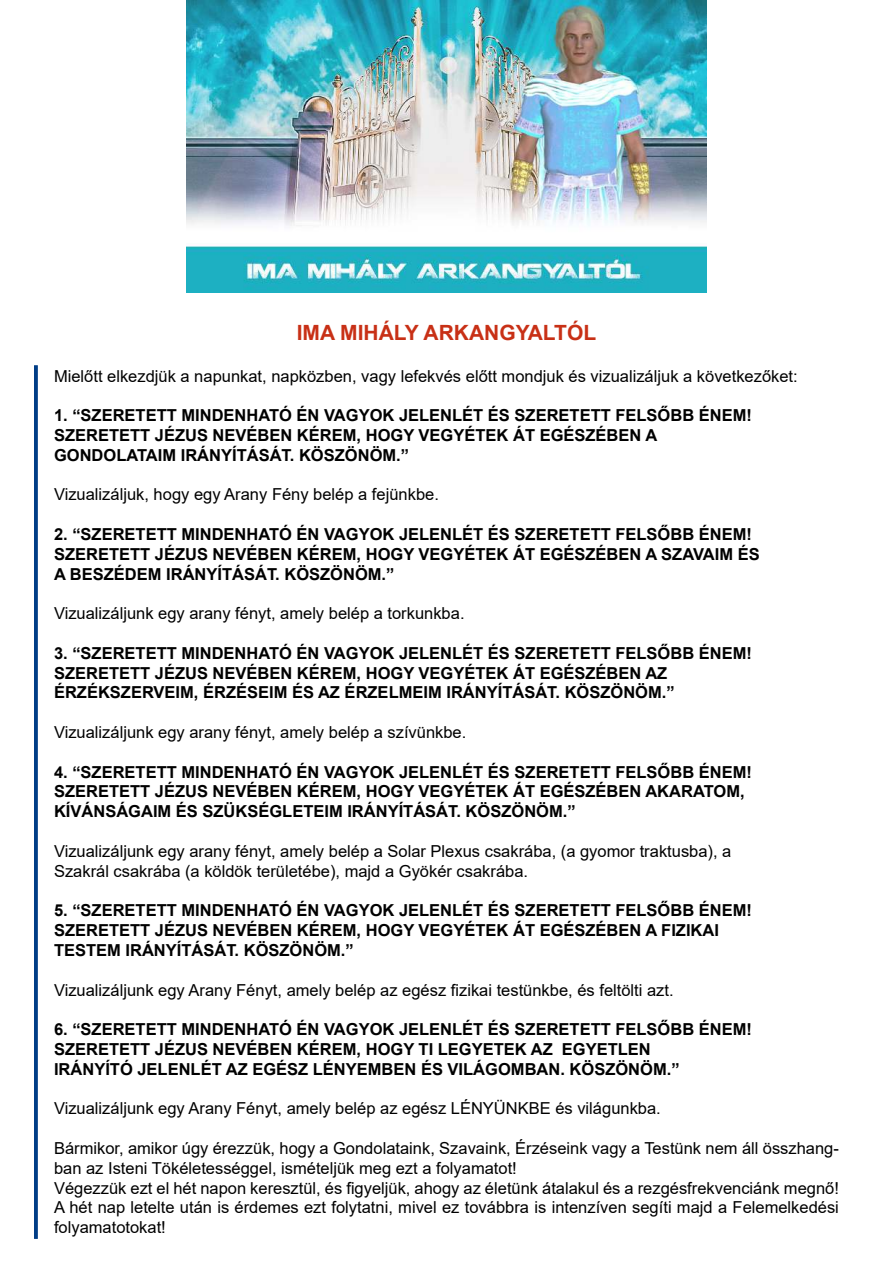
<style>
.page{position:relative;width:893px;height:1263px;background:#fff}
.page>*{position:absolute;margin:0;border:0;box-sizing:border-box;transform-origin:0 0}
.t1{font:700 21px "Arial";color:#c83016}
.t2{font:700 16.5px/19.8px "Arial";color:#000}
.t3{font:16.5px/19.8px "Arial";color:#000}
</style>
<div class="page">
<svg style="left:34px;top:365px;width:4px;height:874px;background:#09438a"></svg>
<img style="left:187px;top:0;width:519px;height:292px">
<p class="t1" style="left:297px;top:321px;width:301px">IMA MIHÁLY ARKANGYALTÓL</p>
<p class="t3" style="left:54px;top:366px;width:745px">Mielőtt elkezdjük a napunkat, napközben, vagy lefekvés előtt mondjuk és vizualizáljuk a következőket:</p>
<p class="t2" style="left:54px;top:406px;width:699px">1. “SZERETETT MINDENHATÓ ÉN VAGYOK JELENLÉT ÉS SZERETETT FELSŐBB ÉNEM!<br>SZERETETT JÉZUS NEVÉBEN KÉREM, HOGY VEGYÉTEK ÁT EGÉSZÉBEN A<br>GONDOLATAIM IRÁNYÍTÁSÁT. KÖSZÖNÖM.”</p>
<p class="t3" style="left:54px;top:485px;width:386px">Vizualizáljuk, hogy egy Arany Fény belép a fejünkbe.</p>
<p class="t2" style="left:54px;top:524px;width:707px">2. “SZERETETT MINDENHATÓ ÉN VAGYOK JELENLÉT ÉS SZERETETT FELSŐBB ÉNEM!<br>SZERETETT JÉZUS NEVÉBEN KÉREM, HOGY VEGYÉTEK ÁT EGÉSZÉBEN A SZAVAIM ÉS<br>A BESZÉDEM IRÁNYÍTÁSÁT. KÖSZÖNÖM.”</p>
<p class="t3" style="left:54px;top:603px;width:412px">Vizualizáljunk egy arany fényt, amely belép a torkunkba.</p>
<p class="t2" style="left:54px;top:643px;width:699px">3. “SZERETETT MINDENHATÓ ÉN VAGYOK JELENLÉT ÉS SZERETETT FELSŐBB ÉNEM!<br>SZERETETT JÉZUS NEVÉBEN KÉREM, HOGY VEGYÉTEK ÁT EGÉSZÉBEN AZ<br>ÉRZÉKSZERVEIM, ÉRZÉSEIM ÉS AZ ÉRZELMEIM IRÁNYÍTÁSÁT. KÖSZÖNÖM.”</p>
<p class="t3" style="left:54px;top:722px;width:414px">Vizualizáljunk egy arany fényt, amely belép a szívünkbe.</p>
<p class="t2" style="left:54px;top:762px;width:699px">4. “SZERETETT MINDENHATÓ ÉN VAGYOK JELENLÉT ÉS SZERETETT FELSŐBB ÉNEM!<br>SZERETETT JÉZUS NEVÉBEN KÉREM, HOGY VEGYÉTEK ÁT EGÉSZÉBEN AKARATOM,<br>KÍVÁNSÁGAIM ÉS SZÜKSÉGLETEIM IRÁNYÍTÁSÁT. KÖSZÖNÖM.”</p>
<p class="t3" style="left:54px;top:841px;width:679px">Vizualizáljunk egy arany fényt, amely belép a Solar Plexus csakrába, (a gyomor traktusba), a<br>Szakrál csakrába (a köldök területébe), majd a Gyökér csakrába.</p>
<p class="t2" style="left:54px;top:901px;width:699px">5. “SZERETETT MINDENHATÓ ÉN VAGYOK JELENLÉT ÉS SZERETETT FELSŐBB ÉNEM!<br>SZERETETT JÉZUS NEVÉBEN KÉREM, HOGY VEGYÉTEK ÁT EGÉSZÉBEN A FIZIKAI<br>TESTEM IRÁNYÍTÁSÁT. KÖSZÖNÖM.”</p>
<p class="t3" style="left:54px;top:980px;width:621px">Vizualizáljunk egy Arany Fényt, amely belép az egész fizikai testünkbe, és feltölti azt.</p>
<p class="t2" style="left:54px;top:1019px;width:699px">6. “SZERETETT MINDENHATÓ ÉN VAGYOK JELENLÉT ÉS SZERETETT FELSŐBB ÉNEM!<br>SZERETETT JÉZUS NEVÉBEN KÉREM, HOGY TI LEGYETEK AZ EGYETLEN<br>IRÁNYÍTÓ JELENLÉT AZ EGÉSZ LÉNYEMBEN ÉS VILÁGOMBAN. KÖSZÖNÖM.”</p>
<p class="t3" style="left:54px;top:1098px;width:608px">Vizualizáljunk egy Arany Fényt, amely belép az egész LÉNYÜNKBE és világunkba.</p>
<p class="t3" style="left:54px;top:1138px;width:786px">Bármikor, amikor úgy érezzük, hogy a Gondolataink, Szavaink, Érzéseink vagy a Testünk nem áll összhang&shy;ban az Isteni Tökéletességgel, ismételjük meg ezt a folyamatot!<br>Végezzük ezt el hét napon keresztül, és figyeljük, ahogy az életünk átalakul és a rezgésfrekvenciánk megnő!<br>A hét nap letelte után is érdemes ezt folytatni, mivel ez továbbra is intenzíven segíti majd a Felemelkedési folyamatotokat!</p>
</div>
